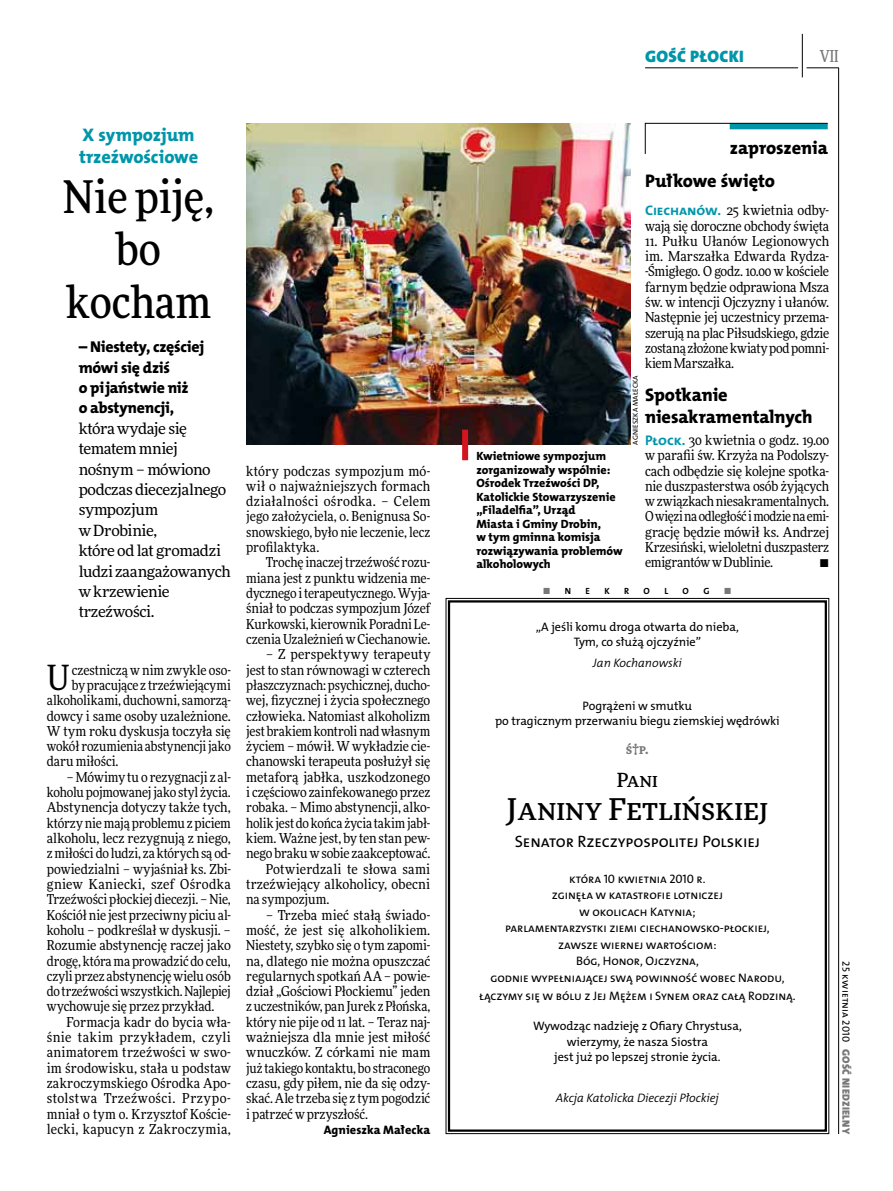
<style>
.page{position:relative;width:893px;height:1191px;background:#fff}
.page>*{position:absolute;margin:0;border:0;box-sizing:border-box;transform-origin:0 0}
.t1{font:500 45px/52.5px "Freeday Narrow";color:#000;text-align:center}
.t2{font:34.8px "Freeday Narrow News";color:#000}
.t3{font:500 30px "Freeday";letter-spacing:.01em;color:#000}
.t4{font:500 19.5px "Freeday";color:#000}
.t5{font:18.3px/21.6px "The Mix HP8 Ex Bld";letter-spacing:-.005em;color:#000}
.t6{font:18.3px/21.6px "The Mix HP8 Ex Bld";letter-spacing:-.005em;color:#0096aa}
.t7{font:16.65px "The Mix HP9 Blk";letter-spacing:.02em;color:#0096aa}
.t8{font:16.5px "The Mix HP5 Plain";letter-spacing:-.01em;color:#000}
.t9{font:500 16.5px "Freeday Narrow";color:#787779;scale:.9 1}
.t10{font:15.75px/20.4px "The Mix HP8 Ex Bld";letter-spacing:-.015em;color:#000}
.t11{font:15.45px/20.4px "Freeday News";letter-spacing:-.025em;color:#000}
.t12{font:13.65px/15.3px "Freeday Narrow News";letter-spacing:-.005em;color:#000;text-align:justify}
.t13{font:13.65px "Freeday Narrow News";letter-spacing:.015em;color:#000}
.t14{font:900 13.65px "Freeday Narrow";color:#787779}
.t15{font:12.3px/16.5px "The Mix HP5 Plain";letter-spacing:-.005em;color:#000;text-align:center}
.t16{font:12.3px "The Mix HP4 Se Lig IT";letter-spacing:-.005em;color:#000}
.t17{font:12.3px "The Mix HP8 Ex Bld";letter-spacing:.005em;color:#000}
.t18{font:12px/13.5px "The Mix HP8 Ex Bld";color:#000}
.t19{font:10.5px "The Mix HP9 Blk";letter-spacing:.025em;color:#787779}
.t20{font:10.5px "The Mix HP5 Plain";color:#000}
.t21{font:9px "The Mix HP7 Bld";color:#000}
.t22{font:9px "The Mix HP7 Bld";color:#787779}
.t23{font:7.2px "The Mix HP5 Plain";letter-spacing:.015em;color:#000}
.s1{font-family:"The Mix HP7 Bld";font-size:13.95px;color:#0096aa}
.s2{color:#000}
</style>
<div class="page">
<hr style="left:806px;top:68px;width:33px;height:1px;background:#000">
<hr style="left:645px;top:68px;width:153px;height:1px;background:#000">
<hr style="left:838px;top:68px;width:1px;height:1066px;background:#000">
<hr style="left:802px;top:34px;width:1px;height:43px;background:#000">
<svg style="left:645px;top:123px;width:183px;height:31px"></svg>
<img style="left:246px;top:123px;width:384px;height:322px">
<div style="left:462px;top:429px;width:6px;height:31px;background:#d3151f"></div>
<svg style="left:445px;top:597px;width:385px;height:537px"></svg>
<div style="left:448px;top:600px;width:379px;height:531px;border:2px solid #000"></div>
<h3 class="t6" style="left:79px;top:124px;width:121px">X sympozjum trzeźwościowe</h3>
<h1 class="t1" style="left:63px;top:170px;width:152px">Nie piję, bo kocham</h1>
<p class="t10" style="left:79px;top:337px;width:127px">– Niestety, częściej mówi się dziś<br>o pijaństwie niż<br>o abstynencji,</p>
<p class="t11" style="left:79px;top:418px;width:154px">która wydaje się tematem mniej nośnym – mówiono podczas diecezjalnego sympozjum<br>w Drobinie,<br>które od lat gromadzi ludzi zaangażowanych w krzewienie trzeźwości.</p>
<h2 class="t2" style="left:47px;top:656px;width:24px">U</h2>
<p class="t12" style="left:72px;top:662px;width:161px">czestniczą w nim zwykle oso-</p>
<p class="t12" style="left:72px;top:677px;width:161px">by pracujące z trzeźwiejącymi</p>
<p class="t12" style="left:47px;top:692px;width:186px">alkoholikami, duchowni, samorzą-</p>
<p class="t12" style="left:47px;top:708px;width:186px">dowcy i same osoby uzależnione.</p>
<p class="t12" style="left:47px;top:723px;width:186px">W tym roku dyskusja toczyła się</p>
<p class="t12" style="left:47px;top:738px;width:186px">wokół rozumienia abstynencji jako</p>
<p class="t12" style="left:47px;top:754px;width:73px">daru miłości.</p>
<p class="t12" style="left:47px;top:769px;width:186px;text-indent:20px">– Mówimy tu o rezygnacji z al&shy;koholu pojmowanej jako styl życia.<br>Abstynencja dotyczy także tych, którzy nie mają problemu z piciem alkoholu, lecz rezygnują z niego, z miłości do ludzi, za których są od&shy;powiedzialni – wyjaśniał ks. Zbi&shy;gniew Kaniecki, szef Ośrodka Trzeźwości płockiej diecezji. – Nie, Kościół nie jest przeciwny piciu al&shy;koholu – podkreślał w dyskusji. – Rozumie abstynencję raczej jako drogę, która ma prowadzić do celu, czyli przez abstynencję wielu osób do trzeźwości wszystkich. Najlepiej wychowuje się przez przykład.</p>
<p class="t12" style="left:47px;top:1014px;width:186px;text-indent:20px">Formacja kadr do bycia wła&shy;śnie takim przykładem, czyli animatorem trzeźwości w swo&shy;im środowisku, stała u podstaw zakroczymskiego Ośrodka Apo&shy;stolstwa Trzeźwości. Przypo&shy;mniał o tym o. Krzysztof Koście&shy;lecki, kapucyn z Zakroczymia,</p>
<p class="t12" style="left:246px;top:463px;width:186px">który podczas sympozjum mó&shy;wił o najważniejszych formach działalności ośrodka. – Celem jego założyciela, o. Benignusa So&shy;snowskiego, było nie leczenie, lecz profilaktyka.</p>
<p class="t12" style="left:246px;top:555px;width:186px;text-indent:20px">Trochę inaczej trzeźwość rozu&shy;miana jest z punktu widzenia me&shy;dycznego i terapeutycznego. Wyja&shy;śniał to podczas sympozjum Józef Kurkowski, kierownik Poradni Le&shy;czenia Uzależnień w Ciechanowie.</p>
<p class="t13" style="left:266px;top:646px;width:166px">– Z perspektywy terapeuty</p>
<p class="t12" style="left:246px;top:662px;width:186px">jest to stan równowagi w czterech</p>
<p class="t12" style="left:246px;top:677px;width:186px">płaszczyznach: psychicznej, ducho-</p>
<p class="t12" style="left:246px;top:692px;width:186px">wej, fizycznej i życia społecznego</p>
<p class="t12" style="left:246px;top:708px;width:186px">człowieka. Natomiast alkoholizm</p>
<p class="t12" style="left:246px;top:723px;width:186px">jest brakiem kontroli nad własnym</p>
<p class="t12" style="left:246px;top:738px;width:186px">życiem – mówił. W wykładzie cie-</p>
<p class="t12" style="left:246px;top:754px;width:186px">chanowski terapeuta posłużył się</p>
<p class="t12" style="left:246px;top:769px;width:186px">metaforą jabłka, uszkodzonego</p>
<p class="t12" style="left:246px;top:784px;width:186px">i częściowo zainfekowanego przez</p>
<p class="t12" style="left:246px;top:799px;width:186px">robaka. – Mimo abstynencji, alko-</p>
<p class="t12" style="left:246px;top:815px;width:186px">holik jest do końca życia takim jabł-</p>
<p class="t12" style="left:246px;top:830px;width:186px">kiem. Ważne jest, by ten stan pew-</p>
<p class="t12" style="left:246px;top:845px;width:186px">nego braku w sobie zaakceptować.</p>
<p class="t13" style="left:266px;top:860px;width:166px">Potwierdzali te słowa sami</p>
<p class="t12" style="left:246px;top:876px;width:186px">trzeźwiejący alkoholicy, obecni</p>
<p class="t12" style="left:246px;top:891px;width:85px">na sympozjum.</p>
<p class="t12" style="left:246px;top:907px;width:186px;text-indent:20px">– Trzeba mieć stałą świado&shy;mość, że jest się alkoholikiem.<br>Niestety, szybko się o tym zapomi&shy;na, dlatego nie można opuszczać regularnych spotkań AA – powie&shy;dział „Gościowi Płockiemu” jeden z uczestników, pan Jurek z Płońska, który nie pije od 11 lat. – Teraz naj&shy;ważniejsza dla mnie jest miłość wnuczków. Z córkami nie mam już takiego kontaktu, bo straconego czasu, gdy piłem, nie da się odzy&shy;skać. Ale trzeba się z tym pogodzić i patrzeć w przyszłość.</p>
<p class="t17" style="left:324px;top:1122px;width:108px">Agnieszka Małecka</p>
<p class="t7" style="left:645px;top:46px;width:100px">GOŚĆ PŁOCKI</p>
<p class="t9" style="left:820px;top:46px;width:22px">VII</p>
<p class="t18" style="left:476px;top:449px;width:148px">Kwietniowe sympozjum zorganizowały wspólnie:<br>Ośrodek Trzeźwości DP,<br>Katolickie Stowarzyszenie „Filadelfia”, Urząd<br>Miasta i Gminy Drobin,<br>w tym gminna komisja rozwiązywania problemów alkoholowych</p>
<h3 class="t5" style="left:730px;top:137px;width:99px">zaproszenia</h3>
<h3 class="t5" style="left:645px;top:170px;width:132px">Pułkowe święto</h3>
<p class="t12" style="left:645px;top:202px;width:186px"><span class="s1">Ciechanów.</span> 25 kwietnia odby&shy;wają się doroczne obchody święta</p>
<p class="t12" style="left:645px;top:233px;width:186px">11. Pułku Ułanów Legionowych im. Marszałka Edwarda Rydza--Śmigłego. O godz. 10.00 w kościele farnym będzie odprawiona Msza św. w intencji Ojczyzny i ułanów.<br>Następnie jej uczestnicy przema&shy;szerują na plac Piłsudskiego, gdzie zostaną złożone kwiaty pod pomni&shy;kiem Marszałka.</p>
<h3 class="t5" style="left:645px;top:384px;width:169px">Spotkanie niesakramentalnych</h3>
<p class="t12" style="left:645px;top:432px;width:186px"><span class="s1">Płock.</span> 30 kwietnia o godz. 19.00 w parafii św. Krzyża na Podolszy&shy;cach odbędzie się kolejne spotka&shy;nie duszpasterstwa osób żyjących w związkach niesakramentalnych.<br>O więzi na odległość i modzie na emi&shy;grację będzie mówił ks. Andrzej Krzesiński, wieloletni duszpasterz emigrantów w Dublinie.</p>
<p class="t23" style="left:631px;top:445px;width:71px;rotate:-90deg">Agnieszka Małecka</p>
<p class="t12" style="left:819px;top:555px;width:11px">•</p>
<p class="t22" style="left:543px;top:585px;width:30px">■ <span class="s2">n</span></p>
<p class="t21" style="left:586px;top:585px;width:6px">e</p>
<p class="t21" style="left:604px;top:585px;width:16px">kro</p>
<p class="t21" style="left:664px;top:585px;width:5px">l</p>
<p class="t21" style="left:683px;top:585px;width:14px">og</p>
<p class="t22" style="left:724px;top:585px;width:9px">■</p>
<p class="t15" style="left:536px;top:619px;width:204px;line-height:15.3px">„A jeśli komu droga otwarta do nieba,<br>Tym, co służą ojczyźnie”</p>
<p class="t16" style="left:593px;top:655px;width:90px">Jan Kochanowski</p>
<p class="t15" style="left:495px;top:698px;width:286px;line-height:15.3px">Pogrążeni w smutku<br>po tragicznym przerwaniu biegu ziemskiej wędrówki</p>
<p class="t14" style="left:626px;top:740px;width:24px">ś†p.</p>
<h3 class="t4" style="left:617px;top:767px;width:43px">Pani</h3>
<h3 class="t3" style="left:506px;top:790px;width:263px">Janiny Fetlińskiej</h3>
<p class="t8" style="left:515px;top:830px;width:247px">Senator Rzeczypospolitej Polskiej</p>
<p class="t15" style="left:490px;top:870px;width:296px">która 10 kwietnia 2010 r.<br>zginęła w katastrofie lotniczej<br>w okolicach Katynia;<br>parlamentarzystki ziemi ciechanowsko-płockiej, zawsze wiernej wartościom:<br>Bóg, Honor, Ojczyzna,<br>godnie wypełniającej swą powinność wobec Narodu,</p>
<p class="t15" style="left:479px;top:987px;width:318px">łączymy się w bólu z Jej Mężem i Synem oraz całą Rodziną.</p>
<p class="t15" style="left:533px;top:1018px;width:210px;line-height:15.3px">Wywodząc nadzieję z Ofiary Chrystusa, wierzymy, że nasza Siostra<br>jest już po lepszej stronie życia.</p>
<p class="t16" style="left:556px;top:1089px;width:164px">Akcja Katolicka Diecezji Płockiej</p>
<p class="t20" style="left:853px;top:961px;width:82px;rotate:90deg">25 kwietnia 2010</p>
<p class="t19" style="left:853px;top:1049px;width:86px;rotate:90deg">GOŚĆ NIEDZIELNY</p>
</div>
